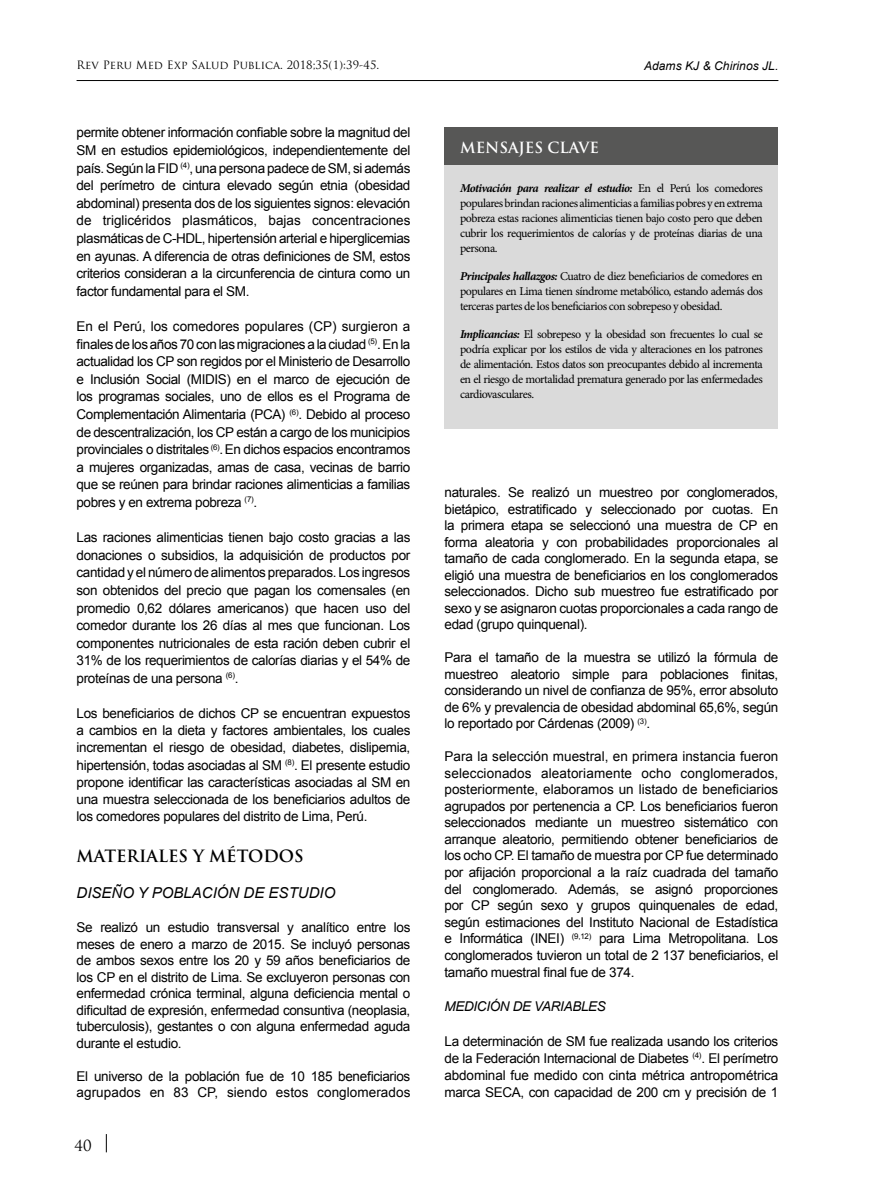
<style>
.page{position:relative;width:872px;height:1183px;background:#fff}
.page>*{position:absolute;margin:0;border:0;box-sizing:border-box;transform-origin:0 0}
.t1{font:700 16.5px "Trajan Pro";color:#000}
.t2{font:italic 15px "Arial";color:#000}
.t3{font:700 15px "Trajan Pro";color:#fff}
.t4{font:15px "Trajan Pro";color:#000}
.t5{font:13.5px/16.5px "Arial";letter-spacing:-.025em;color:#000;text-align:justify}
.t6{font:italic 13.5px "Arial";letter-spacing:-.025em;color:#000}
.t7{font:12px/15px "Minion Pro";letter-spacing:-.04em;color:#000}
.t8{font:italic 12px "Arial";letter-spacing:.005em;color:#000}
.t9{font:11.25px "Trajan Pro";letter-spacing:.005em;color:#000}
.s1{font-weight:700;font-style:italic}
</style>
<div class="page">
<hr style="left:77px;top:80px;width:701px;height:1px;background:#000">
<svg style="left:106px;top:1134px;width:1px;height:17px"></svg>
<div style="left:444px;top:130px;width:334px;height:298px;background:#dadada"></div>
<div style="left:444px;top:128px;width:334px;height:37px;background:#575756"></div>
<p class="t9" style="left:77px;top:58px;width:304px">Rev Peru Med Exp Salud Publica. 2018;35(1):39-45.</p>
<p class="t5" style="left:77px;top:124px;width:335px;line-height:17.5px">permite obtener información confiable sobre la magnitud del SM en estudios epidemiológicos, independientemente del país. Según la FID <sup>(4)</sup>, una persona padece de SM, si además del perímetro de cintura elevado según etnia (obesidad abdominal) presenta dos de los siguientes signos: elevación de triglicéridos plasmáticos, bajas concentraciones plasmáticas de C-HDL, hipertensión arterial e hiperglicemias en ayunas. A diferencia de otras definiciones de SM, estos criterios consideran a la circunferencia de cintura como un factor fundamental para el SM.</p>
<p class="t5" style="left:77px;top:317px;width:335px;line-height:17.5px">En el Perú, los comedores populares (CP) surgieron a finales de los años 70 con las migraciones a la ciudad <sup>(5)</sup>. En la actualidad los CP son regidos por el Ministerio de Desarrollo e Inclusión Social (MIDIS) en el marco de ejecución de los programas sociales, uno de ellos es el Programa de Complementación Alimentaria (PCA) <sup>(6)</sup>. Debido al proceso de descentralización, los CP están a cargo de los municipios provinciales o distritales <sup>(6)</sup>.En dichos espacios encontramos a mujeres organizadas, amas de casa, vecinas de barrio que se reúnen para brindar raciones alimenticias a familias pobres y en extrema pobreza <sup>(7)</sup>.</p>
<p class="t5" style="left:77px;top:528px;width:335px;line-height:17.5px">Las raciones alimenticias tienen bajo costo gracias a las donaciones o subsidios, la adquisición de productos por cantidad y el número de alimentos preparados. Los ingresos son obtenidos del precio que pagan los comensales (en promedio 0,62 dólares americanos) que hacen uso del comedor durante los 26 días al mes que funcionan. Los componentes nutricionales de esta ración deben cubrir el 31% de los requerimientos de calorías diarias y el 54% de proteínas de una persona <sup>(6)</sup>.</p>
<p class="t5" style="left:77px;top:704px;width:335px;line-height:17.1px">Los beneficiarios de dichos CP se encuentran expuestos a cambios en la dieta y factores ambientales, los cuales incrementan el riesgo de obesidad, diabetes, dislipemia, hipertensión, todas asociadas al SM <sup>(8)</sup>. El presente estudio propone identificar las características asociadas al SM en una muestra seleccionada de los beneficiarios adultos de los comedores populares del distrito de Lima, Perú.</p>
<p class="t1" style="left:77px;top:845px;width:229px">MATERIALES Y MÉTODOS</p>
<p class="t2" style="left:77px;top:882px;width:260px">DISEÑO Y POBLACIÓN DE ESTUDIO</p>
<p class="t5" style="left:77px;top:919px;width:335px">Se realizó un estudio transversal y analítico entre los meses de enero a marzo de 2015. Se incluyó personas de ambos sexos entre los 20 y 59 años beneficiarios de los CP en el distrito de Lima. Se excluyeron personas con enfermedad crónica terminal, alguna deficiencia mental o dificultad de expresión, enfermedad consuntiva (neoplasia, tuberculosis), gestantes o con alguna enfermedad aguda durante el estudio.</p>
<p class="t5" style="left:77px;top:1067px;width:335px">El universo de la población fue de 10 185 beneficiarios agrupados en 83 CP, siendo estos conglomerados</p>
<p class="t4" style="left:74px;top:1135px;width:19px">40</p>
<p class="t3" style="left:460px;top:138px;width:140px">MENSAJES CLAVE</p>
<p class="t8" style="left:644px;top:58px;width:136px">Adams KJ &amp; Chirinos JL.</p>
<p class="t7" style="left:460px;top:180px;width:304px"><span class="s1">Motivación para realizar el estudio:</span> En el Perú los comedores populares brindan raciones alimenticias a familias pobres y en extrema pobreza estas raciones alimenticias tienen bajo costo pero que deben cubrir los requerimientos de calorías y de proteínas diarias de una persona.</p>
<p class="t7" style="left:460px;top:268px;width:304px;text-align:justify"><span class="s1">Principales hallazgos:</span> Cuatro de diez beneficiarios de comedores en populares en Lima tienen síndrome metabólico, estando además dos terceras partes de los beneficiarios con sobrepeso y obesidad.</p>
<p class="t7" style="left:460px;top:326px;width:304px"><span class="s1">Implicancias:</span> El sobrepeso y la obesidad son frecuentes lo cual se podría explicar por los estilos de vida y alteraciones en los patrones de alimentación. Estos datos son preocupantes debido al incrementa en el riesgo de mortalidad prematura generado por las enfermedades cardiovasculares.</p>
<p class="t5" style="left:444px;top:484px;width:335px">naturales. Se realizó un muestreo por conglomerados, bietápico, estratificado y seleccionado por cuotas. En la primera etapa se seleccionó una muestra de CP en forma aleatoria y con probabilidades proporcionales al tamaño de cada conglomerado. En la segunda etapa, se eligió una muestra de beneficiarios en los conglomerados seleccionados. Dicho sub muestreo fue estratificado por sexo y se asignaron cuotas proporcionales a cada rango de edad (grupo quinquenal).</p>
<p class="t5" style="left:444px;top:649px;width:335px">Para el tamaño de la muestra se utilizó la fórmula de muestreo aleatorio simple para poblaciones finitas, considerando un nivel de confianza de 95%, error absoluto de 6% y prevalencia de obesidad abdominal 65,6%, según lo reportado por Cárdenas (2009) <sup>(3)</sup>.</p>
<p class="t5" style="left:444px;top:748px;width:335px">Para la selección muestral, en primera instancia fueron seleccionados aleatoriamente ocho conglomerados, posteriormente, elaboramos un listado de beneficiarios agrupados por pertenencia a CP. Los beneficiarios fueron seleccionados mediante un muestreo sistemático con arranque aleatorio, permitiendo obtener beneficiarios de los ocho CP. El tamaño de muestra por CP fue determinado por afijación proporcional a la raíz cuadrada del tamaño del conglomerado. Además, se asignó proporciones por CP según sexo y grupos quinquenales de edad, según estimaciones del Instituto Nacional de Estadística e Informática (INEI) <sup>(9,12)</sup> para Lima Metropolitana. Los conglomerados tuvieron un total de 2 137 beneficiarios, el tamaño muestral final fue de 374.</p>
<p class="t6" style="left:444px;top:997px;width:163px">MEDICIÓN DE VARIABLES</p>
<p class="t5" style="left:444px;top:1032px;width:335px;line-height:17.1px">La determinación de SM fue realizada usando los criterios de la Federación Internacional de Diabetes <sup>(4)</sup>. El perímetro abdominal fue medido con cinta métrica antropométrica marca SECA, con capacidad de 200 cm y precisión de 1</p>
</div>
